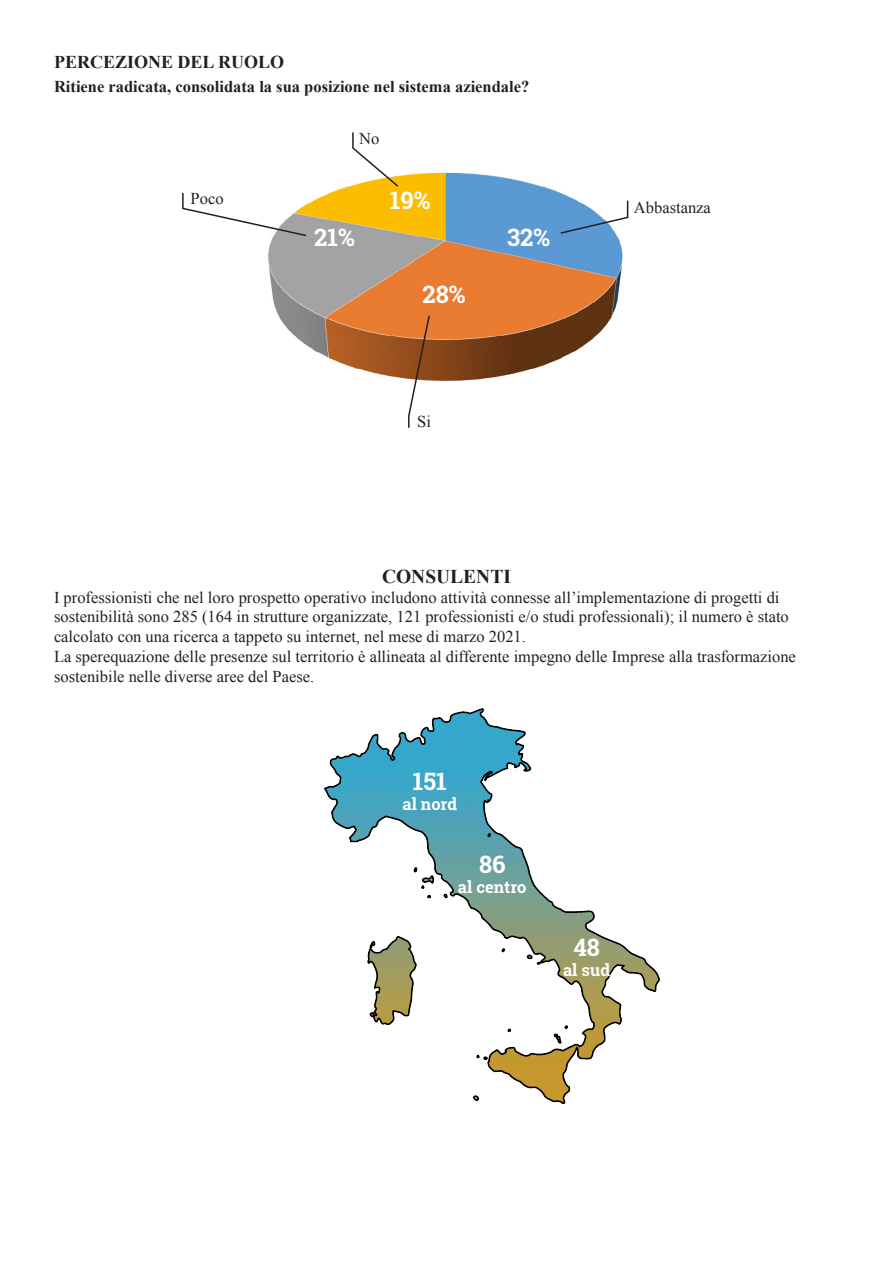
<style>
.page{position:relative;width:893px;height:1263px;background:#fff}
.page>*{position:absolute;margin:0;border:0;box-sizing:border-box;transform-origin:0 0}
.Normale{font:700 24px "Roboto Slab";color:#fff}
.Normale-2{font:700 19.5px "Times New Roman";color:#231f20}
.Normale-3{font:700 18px "Times New Roman";color:#231f20}
.Normale-4{font:16.5px/19.8px "Times New Roman";color:#231f20}
.Normale-5{font:700 16.5px "Times New Roman";color:#231f20}
.Normale-6{font:700 16.5px "Roboto Slab";color:#fff}
</style>
<div class="page">
<img style="left:268px;top:172px;width:355px;height:210px">
<svg style="left:559px;top:199px;width:70px;height:36px"></svg>
<svg style="left:407px;top:314px;width:24px;height:114px"></svg>
<svg style="left:182px;top:191px;width:126px;height:46px"></svg>
<svg style="left:351px;top:132px;width:49px;height:56px"></svg>
<img style="left:325px;top:708px;width:335px;height:395px">
<p class="Normale-3" style="left:54px;top:50px;width:232px">PERCEZIONE DEL RUOLO</p>
<p class="Normale-5" style="left:54px;top:75px;width:477px">Ritiene radicata, consolidata la sua posizione nel sistema aziendale?</p>
<p class="Normale-4" style="left:191px;top:189px;width:34px">Poco</p>
<p class="Normale-4" style="left:359px;top:128px;width:22px">No</p>
<p class="Normale" style="left:314px;top:221px;width:42px">21%</p>
<p class="Normale" style="left:390px;top:184px;width:42px">19%</p>
<p class="Normale-4" style="left:634px;top:198px;width:78px">Abbastanza</p>
<p class="Normale" style="left:423px;top:278px;width:45px">28%</p>
<p class="Normale" style="left:507px;top:221px;width:45px">32%</p>
<p class="Normale-4" style="left:417px;top:411px;width:15px">Si</p>
<p class="Normale-2" style="left:382px;top:563px;width:130px">CONSULENTI</p>
<p class="Normale-4" style="left:54px;top:587px;width:736px">I professionisti che nel loro prospetto operativo includono attività connesse all’implementazione di progetti di sostenibilità sono 285 (164 in strutture organizzate, 121 professionisti e/o studi professionali); il numero è stato calcolato con una ricerca a tappeto su internet, nel mese di marzo 2021.</p>
<p class="Normale-4" style="left:54px;top:646px;width:743px">La sperequazione delle presenze sul territorio è allineata al differente impegno delle Imprese alla trasformazione sostenibile nelle diverse aree del Paese.</p>
<p class="Normale" style="left:413px;top:765px;width:36px">151</p>
<p class="Normale-6" style="left:403px;top:793px;width:56px">al nord</p>
<p class="Normale" style="left:479px;top:848px;width:28px">86</p>
<p class="Normale-6" style="left:458px;top:876px;width:70px">al centro</p>
<p class="Normale" style="left:573px;top:931px;width:28px">48</p>
<p class="Normale-6" style="left:563px;top:958px;width:48px">al sud</p>
</div>
